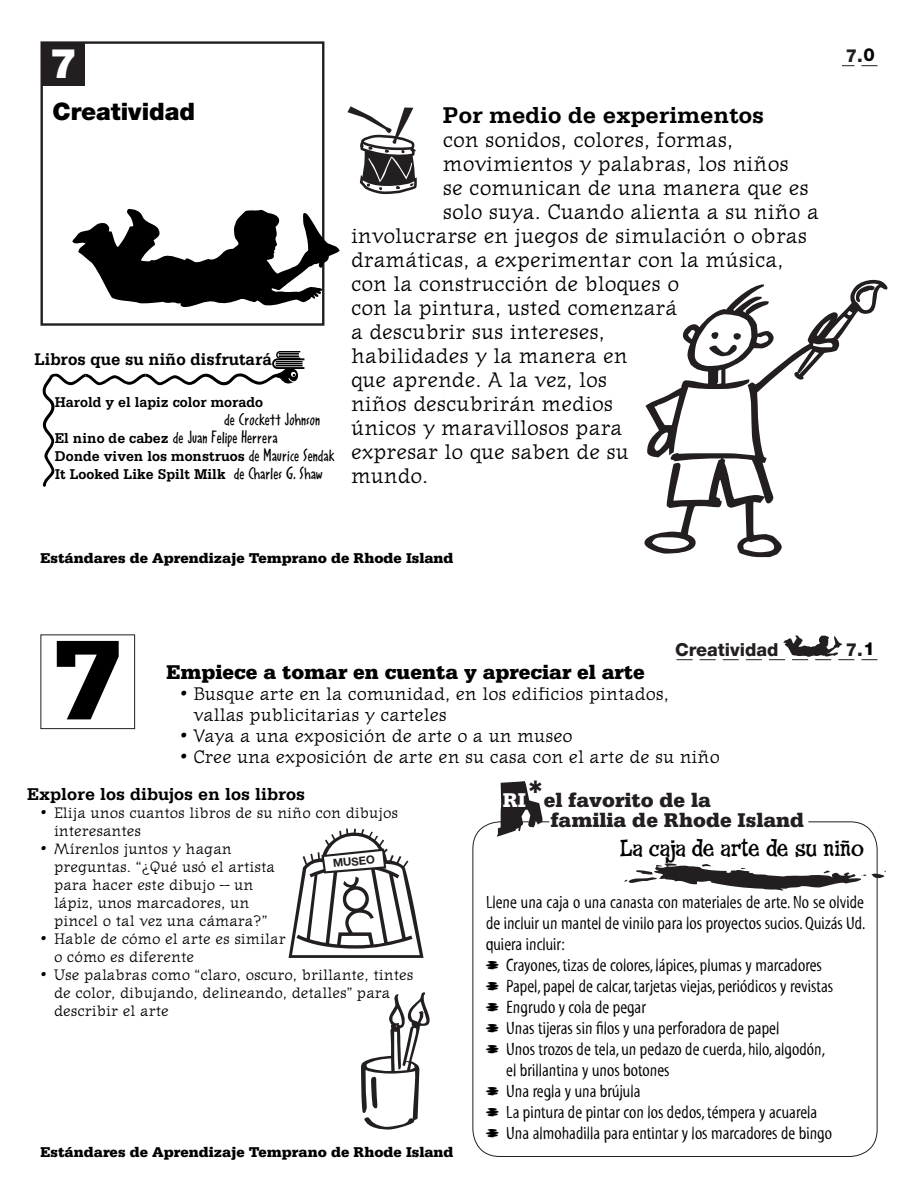
<style>
.page{position:relative;width:918px;height:1188px;background:#fff}
.page>*{position:absolute;margin:0;border:0;box-sizing:border-box;transform-origin:0 0}
.t1{font:900 120px "Serifa";color:#000}
.t2{font:900 40.95px "Helvetica Neue";color:#fff}
.t3{font:900 24.15px "Helvetica Neue";color:#000}
.t4{font:700 24px "Serifa";color:#000}
.t5{font:24px "Fink Roman";letter-spacing:-.015em;color:#000}
.t6{font:21px "Journal Text";color:#000}
.t7{font:900 21px "Serifa";color:#000}
.t8{font:900 21px/19.5px "Serifa";color:#231f20}
.t9{font:18px "Myriad Tilt";color:#000}
.t10{font:18px/21px "Journal Text";color:#000}
.t11{font:18px/18px "Smile ICG Medium";color:#000;scale:.95 1}
.t12{font:700 18px "Serifa";color:#000}
.t13{font:800 18px "Helvetica Neue";color:#231f20}
.t14{font:800 18px "Helvetica Neue";color:#000}
.t15{font:700 17.7px "Serifa";color:#000;scale:.95 1}
.t16{font:15px/18px "Journal Text";color:#000}
.t17{font:700 15px/18px "Serifa";color:#000;scale:.95 1}
.t18{font:900 15px "Serifa";color:#000}
.t19{font:700 11.25px "Helvetica Neue";color:#231f20}
.s1{font-family:"Serifa";font-weight:700;font-size:15px}
.s2{font-family:"Smile ICG Medium";font-weight:400;font-size:18px}
.s3{color:#000}
.s4{color:#fff}
.s5{font-size:21px}
.s6{font-size:18px}
</style>
<div class="page">
<div style="left:40px;top:634px;width:95px;height:95px;border:1px solid #231f20"></div>
<svg style="left:842px;top:65px;width:36px;height:1px"></svg>
<svg style="left:676px;top:635px;width:202px;height:25px"></svg>
<svg style="left:644px;top:354px;width:149px;height:203px"></svg>
<svg style="left:652px;top:537px;width:37px;height:12px"></svg>
<svg style="left:743px;top:539px;width:31px;height:13px"></svg>
<svg style="left:645px;top:284px;width:129px;height:215px"></svg>
<svg style="left:793px;top:280px;width:94px;height:100px"></svg>
<div style="left:40px;top:41px;width:284px;height:285px;border:2px solid #231f20"></div>
<div style="left:42px;top:43px;width:43px;height:43px;background:#231f20"></div>
<svg style="left:72px;top:209px;width:268px;height:98px"></svg>
<svg style="left:43px;top:351px;width:261px;height:136px"></svg>
<svg style="left:289px;top:829px;width:135px;height:129px"></svg>
<svg style="left:347px;top:106px;width:70px;height:88px"></svg>
<svg style="left:624px;top:863px;width:262px;height:28px"></svg>
<svg style="left:497px;top:781px;width:45px;height:56px"></svg>
<p class="t1" style="left:54px;top:44px;width:68px">7</p>
<p class="t2" style="left:50px;top:48px;width:29px">7</p>
<p class="t3" style="left:53px;top:102px;width:144px">Creatividad</p>
<p class="t15" style="left:34px;top:353px;width:251px">Libros que su niño disfrutará</p>
<p class="t17" style="left:55px;top:394px;width:221px">Harold y el lapiz color morado</p>
<p class="t11" style="left:55px;top:409px;width:281px;text-indent:169px">de Crockett Johnson<br><span class="s1">El nino de cabez</span> de Juan Felipe Herrera</p>
<p class="t17" style="left:55px;top:448px;width:296px">Donde viven los monstruos <span class="s2">de Maurice Sendak<br></span>It Looked Like Spilt Milk <span class="s2">de Charles G. Shaw</span></p>
<p class="t4" style="left:443px;top:107px;width:323px">Por medio de experimentos</p>
<p class="t6" style="left:443px;top:133px;width:292px">con sonidos, colores, formas,</p>
<p class="t6" style="left:443px;top:157px;width:347px">movimientos y palabras, los niños</p>
<p class="t6" style="left:443px;top:181px;width:368px">se comunican de una manera que es</p>
<p class="t6" style="left:443px;top:205px;width:378px">solo suya. Cuando alienta a su niño a</p>
<p class="t6" style="left:351px;top:229px;width:458px">involucrarse en juegos de simulación o obras</p>
<p class="t6" style="left:351px;top:253px;width:434px">dramáticas, a experimentar con la música,</p>
<p class="t6" style="left:351px;top:277px;width:330px">con la construcción de bloques o</p>
<p class="t6" style="left:351px;top:301px;width:328px">con la pintura, usted comenzará</p>
<p class="t6" style="left:351px;top:325px;width:255px">a descubrir sus intereses,</p>
<p class="t6" style="left:351px;top:349px;width:278px">habilidades y la manera en</p>
<p class="t6" style="left:351px;top:373px;width:258px">que aprende. A la vez, los</p>
<p class="t6" style="left:351px;top:397px;width:264px">niños descubrirán medios</p>
<p class="t6" style="left:351px;top:421px;width:273px">únicos y maravillosos para</p>
<p class="t6" style="left:351px;top:445px;width:279px">expresar lo que saben de su</p>
<p class="t6" style="left:351px;top:469px;width:79px">mundo.</p>
<p class="t18" style="left:40px;top:552px;width:415px">Estándares de Aprendizaje Temprano de Rhode Island</p>
<p class="t13" style="left:846px;top:49px;width:30px">7.<span class="s3">0</span></p>
<p class="t1" style="left:54px;top:638px;width:68px">7</p>
<p class="t13" style="left:675px;top:643px;width:105px">Creatividad</p>
<p class="t13" style="left:846px;top:643px;width:30px">7.<span class="s4">0</span></p>
<p class="t14" style="left:863px;top:643px;width:13px">1</p>
<p class="t7" style="left:166px;top:665px;width:480px">Empiece a tomar en cuenta y apreciar el arte</p>
<p class="t10" style="left:194px;top:686px;width:477px;text-indent:-14px"><span class="s5">•</span> Busque arte en la comunidad, en los edificios pintados, vallas publicitarias y carteles</p>
<p class="t10" style="left:180px;top:728px;width:394px"><span class="s5">•</span> Vaya a una exposición de arte o a un museo</p>
<p class="t10" style="left:180px;top:749px;width:541px"><span class="s5">•</span> Cree una exposición de arte en su casa con el arte de su niño</p>
<p class="t12" style="left:27px;top:788px;width:280px">Explore los dibujos en los libros</p>
<p class="t16" style="left:54px;top:806px;width:346px;text-indent:-14px"><span class="s6">•</span> Elija unos cuantos libros de su niño con dibujos interesantes</p>
<p class="t16" style="left:54px;top:842px;width:222px;text-indent:-14px"><span class="s6">•</span> Mírenlos juntos y hagan preguntas. “¿Qué usó el artista para hacer este dibujo — un lápiz, unos marcadores, un pincel o tal vez una cámara?”</p>
<p class="t16" style="left:54px;top:932px;width:233px;text-indent:-14px"><span class="s6">•</span> Hable de cómo el arte es similar o cómo es diferente</p>
<p class="t16" style="left:54px;top:968px;width:361px;text-indent:-14px"><span class="s6">•</span> Use palabras como “claro, oscuro, brillante, tintes de color, dibujando, delineando, detalles” para describir el arte</p>
<p class="t19" style="left:333px;top:860px;width:44px;rotate:-6deg">MUSEO</p>
<p class="t18" style="left:40px;top:1146px;width:415px">Estándares de Aprendizaje Temprano de Rhode Island</p>
<p class="t8" style="left:550px;top:792px;width:255px;text-indent:-48px"><span class="s4">RI</span> el favorito de la<br>familia de Rhode Island</p>
<p class="t5" style="left:620px;top:838px;width:246px">La caja de arte de su niño</p>
<p class="t9" style="left:486px;top:895px;width:380px">Llene una caja o una canasta con materiales de arte. No se olvide</p>
<p class="t9" style="left:486px;top:916px;width:381px">de incluir un mantel de vinilo para los proyectos sucios. Quizás Ud.</p>
<p class="t9" style="left:486px;top:937px;width:80px">quiera incluir:</p>
<p class="t9" style="left:506px;top:958px;width:317px">Crayones, tizas de colores, lápices, plumas y marcadores</p>
<p class="t9" style="left:506px;top:979px;width:329px">Papel, papel de calcar, tarjetas viejas, periódicos y revistas</p>
<p class="t9" style="left:506px;top:1000px;width:141px">Engrudo y cola de pegar</p>
<p class="t9" style="left:506px;top:1021px;width:275px">Unas tijeras sin filos y una perforadora de papel</p>
<p class="t9" style="left:506px;top:1042px;width:320px">Unos trozos de tela, un pedazo de cuerda, hilo, algodón,</p>
<p class="t9" style="left:506px;top:1063px;width:165px">el brillantina y unos botones</p>
<p class="t9" style="left:506px;top:1084px;width:136px">Una regla y una brújula</p>
<p class="t9" style="left:506px;top:1105px;width:312px">La pintura de pintar con los dedos, témpera y acuarela</p>
<p class="t9" style="left:506px;top:1126px;width:327px">Una almohadilla para entintar y los marcadores de bingo</p>
</div>
